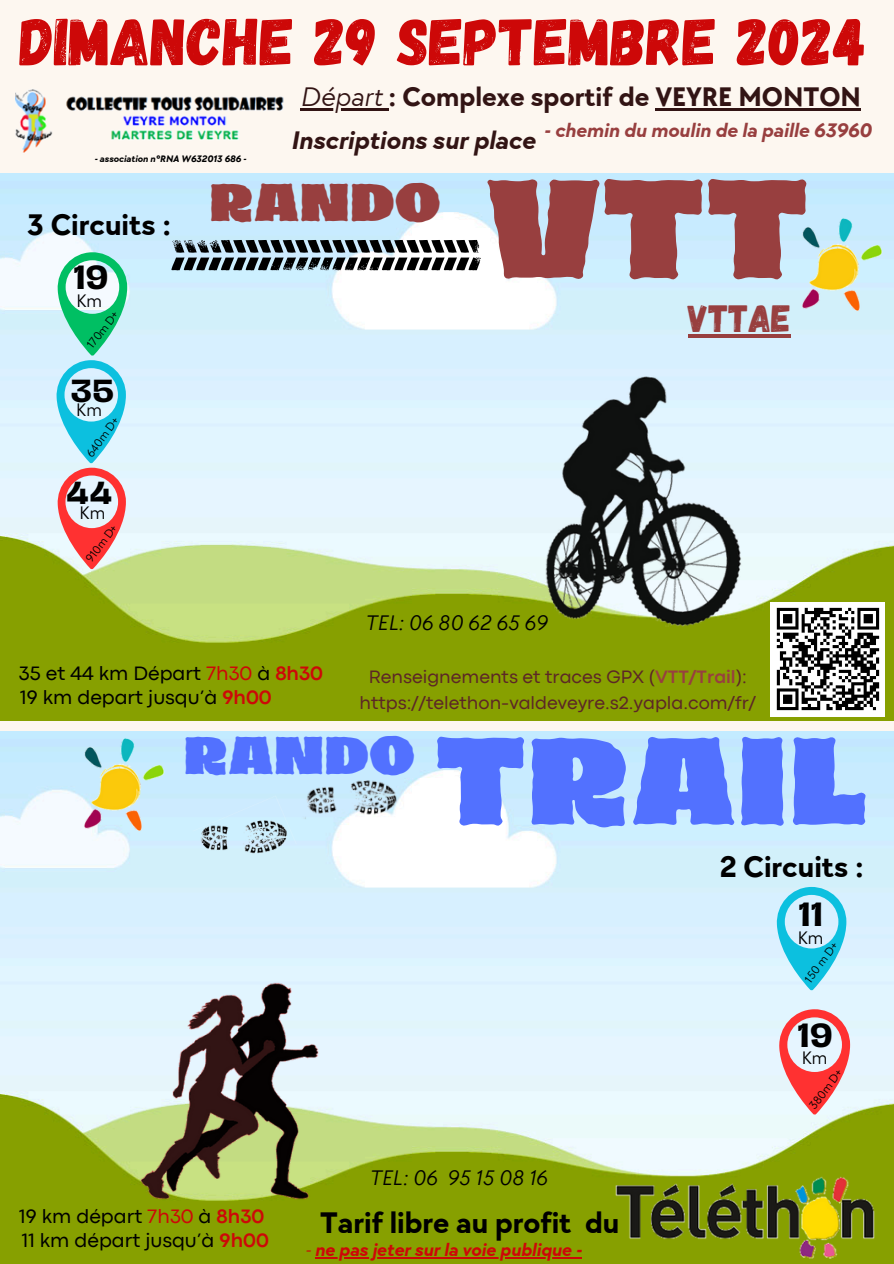
<style>
.page{position:relative;width:894px;height:1264px;background:#fff}
.page>*{position:absolute;margin:0;border:0;box-sizing:border-box;transform-origin:0 0}
.t1{font:900 127.95px "Dingos Stamp";color:#983f3f}
.t2{font:900 113.25px "Dingos Stamp";color:#5271ff}
.t3{font:66.6px "Gagalin";color:#cd0808}
.t4{font:900 48.75px "Dingos Stamp";color:#983f3f}
.t5{font:900 48.75px "Dingos Stamp";color:#5271ff}
.t6{font:37.95px "Gagalin";color:#983f3f}
.t7{font:700 30.75px "TT Chocolates";color:#000}
.t8{font:700 30.75px "Hagrid Text";color:#000}
.t9{font:700 29.25px "Hagrid Text";color:#000}
.t10{font:700 27.75px "TT Chocolates";color:#321414}
.t11{font:italic 700 26.25px "TT Chocolates";color:#321414}
.t12{font:italic 21.75px "TT Chocolates";color:#000}
.t13{font:20.25px "Codec Pro";color:#000}
.t14{font:italic 700 20.25px "TT Chocolates";color:#983f3f}
.t15{font:18.75px "Codec Pro";color:#5c2626}
.t16{font:italic 700 18.75px "TT Chocolates";color:#cd0808}
.t17{font:18.75px "TT Chocolates";color:#000}
.t18{font:12px "TT Chocolates";color:#000}
.t19{font:italic 700 9.75px "TT Chocolates";color:#000}
.s1{font-weight:400;font-style:italic}
.s2{color:#cd0808}
.s3{font-weight:700;color:#cd0808}
.s4{font-weight:700;color:#983f3f}
.s5{font-weight:400}
</style>
<div class="page">
<div style="left:0;top:0;width:893px;height:1263px;background:#fdf7f0"></div>
<img style="left:0;top:173px;width:893px;height:547px">
<img style="left:0;top:731px;width:893px;height:532px">
<svg style="left:171px;top:240px;width:310px;height:30px;background:#666f75"></svg>
<svg style="left:57px;top:252px;width:70px;height:317px;background:#afcfcc"></svg>
<svg style="left:776px;top:887px;width:70px;height:103px;background:#8bdef2"></svg>
<svg style="left:779px;top:1009px;width:70px;height:105px;background:#efa9ae"></svg>
<img style="left:130px;top:971px;width:199px;height:238px">
<img style="left:519px;top:365px;width:231px;height:279px">
<img style="left:603px;top:1161px;width:282px;height:102px">
<img style="left:15px;top:89px;width:269px;height:64px">
<img style="left:68px;top:731px;width:112px;height:111px">
<hr style="left:687px;top:334px;width:21px;height:3px;background:#983f3f">
<hr style="left:708px;top:334px;width:82px;height:3px;background:#983f3f">
<hr style="left:300px;top:108px;width:88px;height:2px;background:#321414">
<hr style="left:655px;top:108px;width:205px;height:2px;background:#321414">
<div style="left:770px;top:601px;width:115px;height:115px;background:#fff"></div>
<svg style="left:776px;top:607px;width:104px;height:104px"></svg>
<img style="left:785px;top:206px;width:108px;height:116px">
<img style="left:288px;top:764px;width:114px;height:62px">
<img style="left:192px;top:795px;width:105px;height:84px">
<hr style="left:315px;top:1257px;width:266px;height:1px;background:#cd0808">
<p class="t3" style="left:20px;top:-2px;width:848px">DIMANCHE 29 SEPTEMBRE 2024</p>
<p class="t19" style="left:94px;top:153px;width:153px">- association n°RNA W632013 686 -</p>
<h5 class="t10" style="left:300px;top:81px;width:562px"><span class="s1">Départ</span> : Complexe sportif de VEYRE MONTON</h5>
<h5 class="t11" style="left:291px;top:125px;width:246px">Inscriptions sur place</h5>
<h1 class="t14" style="left:543px;top:118px;width:329px">- chemin du moulin de la paille 63960</h1>
<p class="t7" style="left:27px;top:207px;width:145px">3 Circuits :</p>
<p class="t8" style="left:73px;top:262px;width:37px">19</p>
<h5 class="t17" style="left:76px;top:290px;width:27px">Km</h5>
<p class="t18" style="left:84px;top:342px;width:45px;rotate:-52deg">170m D+</p>
<p class="t9" style="left:71px;top:376px;width:45px">35</p>
<p class="t17" style="left:76px;top:399px;width:27px">Km</p>
<p class="t18" style="left:83px;top:451px;width:48px;rotate:-54deg">640m D+</p>
<p class="t9" style="left:66px;top:479px;width:48px">44</p>
<p class="t17" style="left:80px;top:502px;width:27px">Km</p>
<p class="t18" style="left:83px;top:557px;width:45px;rotate:-53deg">910m D+</p>
<h3 class="t4" style="left:209px;top:183px;width:232px">RANDO</h3>
<h1 class="t1" style="left:485px;top:177px;width:325px">VTT</h1>
<h3 class="t6" style="left:687px;top:294px;width:105px">VTTAE</h3>
<p class="t12" style="left:364px;top:610px;width:184px">TEL: 06 80 62 65 69</p>
<p class="t13" style="left:19px;top:666px;width:305px">35 et 44 km Départ <span class="s2">7h30</span> à <span class="s3">8h30</span></p>
<p class="t15" style="left:369px;top:670px;width:379px">Renseignements et traces GPX (<span class="s4">VTT/Trail</span>):</p>
<p class="t15" style="left:359px;top:696px;width:398px">https://telethon-valdeveyre.s2.yapla.com/fr/</p>
<p class="t2" style="left:434px;top:734px;width:435px">TRAIL</p>
<p class="t13" style="left:20px;top:690px;width:253px">19 km depart jusqu’à <span class="s3">9h00</span></p>
<p class="t5" style="left:183px;top:736px;width:232px">RANDO</p>
<p class="t7" style="left:719px;top:849px;width:146px">2 Circuits :</p>
<p class="t8" style="left:797px;top:899px;width:27px">11</p>
<p class="t17" style="left:797px;top:926px;width:27px">Km</p>
<p class="t18" style="left:801px;top:977px;width:48px;rotate:-53deg">150 m D+</p>
<p class="t8" style="left:797px;top:1020px;width:37px">19</p>
<h3 class="t17" style="left:801px;top:1046px;width:27px">Km</h3>
<p class="t13" style="left:19px;top:1208px;width:246px">19 km départ <span class="s2">7h30</span> à <span class="s3">8h30</span></p>
<p class="t13" style="left:22px;top:1232px;width:248px">11 km départ jusqu’à <span class="s3">9h00</span></p>
<p class="t12" style="left:369px;top:1164px;width:180px">TEL: 06 95 15 08 16</p>
<p class="t7" style="left:320px;top:1205px;width:301px">Tarif libre au profit du</p>
<p class="t16" style="left:305px;top:1239px;width:278px"><span class="s5">-</span> ne pas jeter sur la voie publique -</p>
<p class="t18" style="left:806px;top:1103px;width:48px;rotate:-53deg">380m D+</p>
</div>
